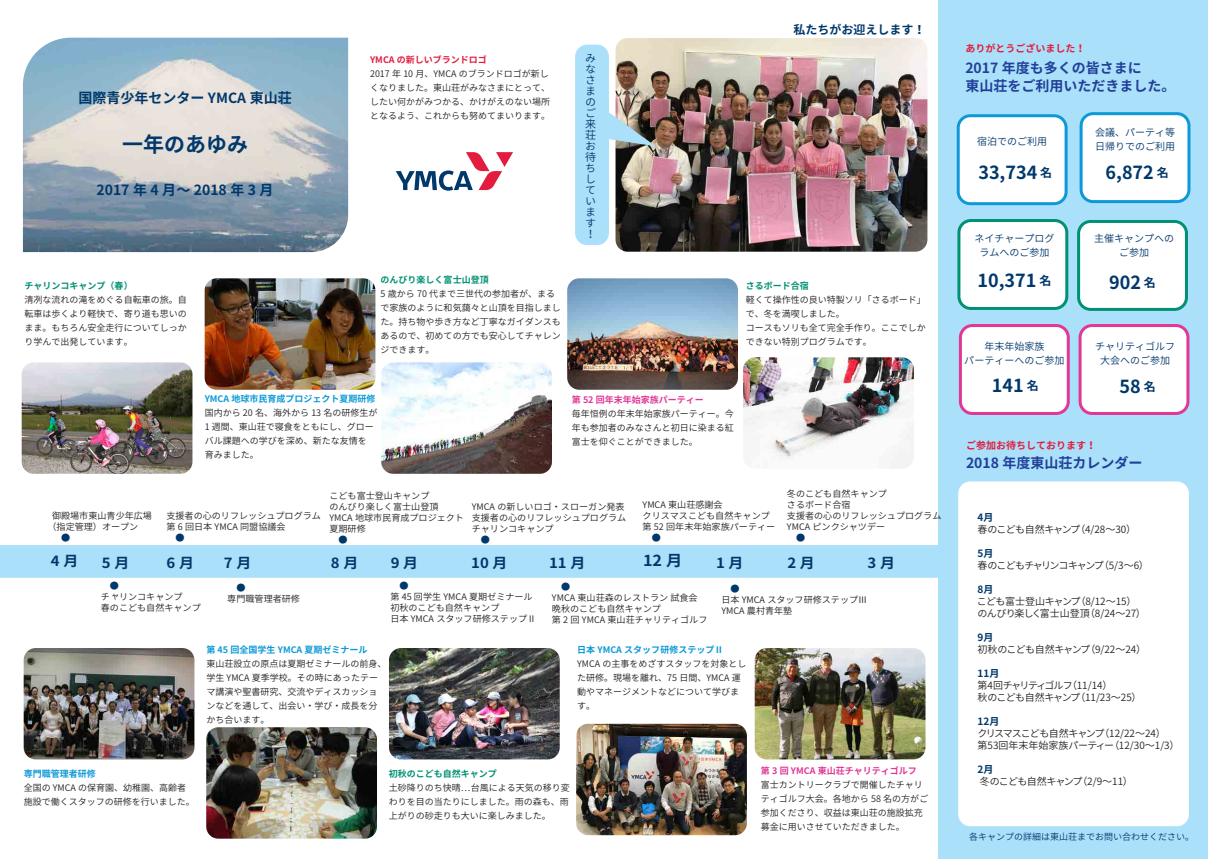
<style>
.page{position:relative;width:1208px;height:859px;background:#fff}
.page>*{position:absolute;margin:0;border:0;box-sizing:border-box;transform-origin:0 0}
.t1{font:700 21px "Source Han Sans JP";color:#01386b}
.t2{font:700 18px "Source Han Sans JP";color:#01386b}
.t3{font:700 15.2px "Source Han Sans JP";color:#01386b;scale:1.07 1}
.t4{font:700 14px/18px "Source Han Sans JP";color:#223f99}
.t5{font:700 14px "Source Han Sans JP";color:#01386b}
.t6{font:700 14px "Source Han Sans JP";color:#01386b;scale:1.07 1}
.t7{font:700 12px "Source Han Sans JP";color:#01386b}
.t8{font:11px/11px "Source Han Sans JP";color:#01386b}
.t9{font:10px/12px "Source Han Sans JP";letter-spacing:-.05em;color:#231f20}
.t10{font:10px/14px "Source Han Sans JP";color:#01386b;text-align:center}
.t11{font:700 10px "Source Han Sans JP";color:#e31c3f}
.t12{font:10px "Source Han Sans JP";letter-spacing:-.105em;color:#231f20}
.t13{font:700 10px "Source Han Sans JP";color:#01386b}
.t14{font:9px/14px "Source Han Sans JP";color:#231f20}
.t15{font:700 9px "Source Han Sans JP";color:#0d99d8}
.t16{font:700 9px "Source Han Sans JP";color:#009173}
.t17{font:9px "Source Han Sans JP";color:#01386b}
.t18{font:700 9px "Source Han Sans JP";color:#e23796}
.t19{font:700 9px "Source Han Sans JP";color:#e31c3f}
.s1{font-size:12px}
</style>
<div class="page">
<div style="left:938px;top:0;width:270px;height:859px;background:#aae0f9"></div>
<div style="left:1081px;top:114px;width:108px;height:88px;background:#fff;border-radius:12px"></div>
<div style="left:1079px;top:112px;width:111px;height:91px;border:3px solid #0d99d8;border-radius:12px"></div>
<div style="left:958px;top:116px;width:108px;height:88px;background:#fff;border-radius:12px"></div>
<div style="left:956px;top:114px;width:111px;height:91px;border:3px solid #0d99d8;border-radius:12px"></div>
<div style="left:959px;top:221px;width:107px;height:87px;background:#fff;border-radius:12px"></div>
<div style="left:957px;top:219px;width:111px;height:91px;border:3px solid #009173;border-radius:12px"></div>
<div style="left:1078px;top:221px;width:108px;height:88px;background:#fff;border-radius:12px"></div>
<div style="left:1077px;top:220px;width:111px;height:91px;border:3px solid #009173;border-radius:12px"></div>
<div style="left:960px;top:326px;width:108px;height:87px;background:#fff;border-radius:12px"></div>
<div style="left:959px;top:324px;width:110px;height:91px;border:3px solid #e23796;border-radius:12px"></div>
<div style="left:1080px;top:326px;width:108px;height:87px;background:#fff;border-radius:12px"></div>
<div style="left:1078px;top:324px;width:111px;height:91px;border:3px solid #e23796;border-radius:12px"></div>
<div style="left:958px;top:481px;width:231px;height:345px;background:#fff;border-radius:12px"></div>
<img style="left:23px;top:38px;width:325px;height:214px">
<div style="left:0;top:545px;width:938px;height:33px;background:#aae0f9"></div>
<img style="left:22px;top:362px;width:170px;height:112px">
<img style="left:617px;top:38px;width:310px;height:214px">
<img style="left:389px;top:648px;width:171px;height:111px">
<img style="left:576px;top:724px;width:171px;height:111px">
<img style="left:567px;top:278px;width:171px;height:112px">
<img style="left:743px;top:357px;width:171px;height:111px">
<img style="left:205px;top:278px;width:170px;height:112px">
<img style="left:381px;top:362px;width:171px;height:112px">
<img style="left:754px;top:648px;width:171px;height:111px">
<img style="left:24px;top:648px;width:170px;height:111px">
<img style="left:206px;top:727px;width:171px;height:112px">
<img style="left:575px;top:45px;width:81px;height:200px">
<svg style="left:396px;top:152px;width:117px;height:39px"></svg>
<h3 class="t5" style="left:78px;top:90px;width:215px">国際青少年センター YMCA 東山荘</h3>
<h1 class="t1" style="left:122px;top:133px;width:128px">一年のあゆみ</h1>
<h3 class="t5" style="left:97px;top:182px;width:178px">2017 年 4 月～ 2018 年 3 月</h3>
<p class="t16" style="left:25px;top:281px;width:109px">チャリンコキャンプ（春）</p>
<p class="t14" style="left:25px;top:293px;width:163px;text-align:justify">清冽な流れの滝をめぐる自転車の旅。自転車は歩くより軽快で、寄り道も思いのまま。もちろん安全走行についてしっかり学んで出発しています。</p>
<p class="t19" style="left:370px;top:55px;width:118px">YMCA の新しいブランドロゴ</p>
<p class="t14" style="left:370px;top:67px;width:182px">2017 年 10 月、YMCA のブランドロゴが新しくなりました。東山荘がみなさまにとって、したい何かがみつかる、かけがえのない場所となるよう、これからも努めてまいります。</p>
<p class="t16" style="left:381px;top:274px;width:109px">のんびり楽しく富士山登頂</p>
<p class="t14" style="left:381px;top:286px;width:181px">5 歳から 70 代まで三世代の参加者が、まるで家族のように和気藹々と山頂を目指しました。持ち物や歩き方など丁寧なガイダンスもあるので、初めての方でも安心してチャレンジできます。</p>
<p class="t8" style="left:585px;top:53px;width:12px">みなさまのご来荘お待ちしています！</p>
<h3 class="t7" style="left:793px;top:22px;width:133px">私たちがお迎えします！</h3>
<p class="t16" style="left:746px;top:281px;width:64px">さるボード合宿</p>
<p class="t14" style="left:746px;top:293px;width:181px">軽くて操作性の良い特製ソリ「さるボード」で、冬を満喫しました。<br>コースもソリも全て完全手作り。ここでしかできない特別プログラムです。</p>
<p class="t15" style="left:205px;top:394px;width:172px">YMCA 地球市民育成プロジェクト夏期研修</p>
<p class="t14" style="left:205px;top:406px;width:174px">国内から 20 名、海外から 13 名の研修生が<br>1 週間、東山荘で寝食をともにし、グローバル課題への学びを深め、新たな友情を育みました。</p>
<p class="t18" style="left:572px;top:395px;width:134px">第 52 回年末年始家族パーティー</p>
<p class="t14" style="left:572px;top:407px;width:163px;text-align:justify">毎年恒例の年末年始家族パーティー。今年も参加者のみなさんと初日に染まる紅富士を仰ぐことができました。</p>
<p class="t14" style="left:166px;top:510px;width:156px;line-height:11px">支援者の心のリフレッシュプログラム第 6 回日本 YMCA 同盟協議会</p>
<p class="t17" style="left:175px;top:532px;width:11px">●</p>
<h3 class="t6" style="left:224px;top:555px;width:27px">7月</h3>
<p class="t17" style="left:236px;top:582px;width:11px">●</p>
<p class="t14" style="left:227px;top:591px;width:74px">専門職管理者研修</p>
<p class="t14" style="left:47px;top:510px;width:106px;line-height:11px;text-indent:5px">御殿場市東山青少年広場（指定管理）オープン</p>
<p class="t17" style="left:61px;top:532px;width:11px">●</p>
<h3 class="t6" style="left:51px;top:553px;width:27px">4月</h3>
<h3 class="t6" style="left:102px;top:555px;width:27px">5 月</h3>
<p class="t17" style="left:110px;top:581px;width:11px">●</p>
<p class="t14" style="left:101px;top:592px;width:101px;line-height:11px">チャリンコキャンプ<br>春のこども自然キャンプ</p>
<h3 class="t6" style="left:166px;top:555px;width:27px">6月</h3>
<p class="t14" style="left:787px;top:488px;width:156px;line-height:11px">冬のこども自然キャンプ<br>さるボード合宿<br>支援者の心のリフレッシュプログラム<br>YMCA ピンクシャツデー</p>
<p class="t17" style="left:787px;top:532px;width:20px">　●</p>
<h3 class="t6" style="left:867px;top:555px;width:27px">3 月</h3>
<p class="t14" style="left:329px;top:490px;width:136px;line-height:11px">こども富士登山キャンプ<br>のんびり楽しく富士山登頂<br>YMCA 地球市民育成プロジェクト夏期研修</p>
<p class="t17" style="left:329px;top:534px;width:20px">　●</p>
<h3 class="t6" style="left:391px;top:555px;width:27px">9月</h3>
<p class="t17" style="left:390px;top:581px;width:20px">　●</p>
<p class="t14" style="left:390px;top:591px;width:147px;line-height:11px">第 45 回学生 YMCA 夏期ゼミナール初秋のこども自然キャンプ<br>日本 YMCA スタッフ研修ステップⅡ</p>
<p class="t14" style="left:642px;top:500px;width:134px;line-height:11px">YMCA 東山荘感謝会<br>クリスマスこども自然キャンプ第 52 回年末年始家族パーティー</p>
<p class="t17" style="left:642px;top:533px;width:20px">　●</p>
<h3 class="t6" style="left:716px;top:555px;width:27px">1 月</h3>
<p class="t17" style="left:721px;top:583px;width:20px">　●</p>
<p class="t14" style="left:721px;top:594px;width:147px;line-height:11px">日本 YMCA スタッフ研修ステップⅢ<br>YMCA 農村青年塾</p>
<p class="t14" style="left:472px;top:501px;width:156px;line-height:11px">YMCA の新しいロゴ・スローガン発表支援者の心のリフレッシュプログラムチャリンコキャンプ</p>
<p class="t17" style="left:481px;top:534px;width:11px">●</p>
<h3 class="t6" style="left:549px;top:555px;width:35px">11 月</h3>
<p class="t17" style="left:561px;top:581px;width:11px">●</p>
<p class="t14" style="left:552px;top:592px;width:157px;line-height:11px">YMCA 東山荘森のレストラン 試食会晩秋のこども自然キャンプ<br>第 2 回 YMCA 東山荘チャリティゴルフ</p>
<h3 class="t3" style="left:643px;top:552px;width:38px">12 月</h3>
<h3 class="t6" style="left:331px;top:555px;width:27px">8月</h3>
<h3 class="t6" style="left:471px;top:555px;width:35px">10 月</h3>
<h3 class="t6" style="left:787px;top:555px;width:27px">2 月</h3>
<p class="t15" style="left:24px;top:769px;width:73px">専門職管理者研修</p>
<p class="t14" style="left:24px;top:781px;width:173px">全国の YMCA の保育園、幼稚園、高齢者施設で働くスタッフの研修を行いました。</p>
<p class="t15" style="left:206px;top:644px;width:163px">第 45 回全国学生 YMCA 夏期ゼミナール</p>
<p class="t14" style="left:206px;top:657px;width:181px">東山荘設立の原点は夏期ゼミナールの前身、学生 YMCA 夏季学校。その時にあったテーマ講演や聖書研究、交流やディスカッションなどを通して、出会い・学び・成長を分かち合います。</p>
<p class="t15" style="left:577px;top:644px;width:148px">日本 YMCA スタッフ研修ステップⅡ</p>
<p class="t14" style="left:577px;top:657px;width:171px">YMCA の主事をめざすスタッフを対象とした研修。現場を離れ、75 日間、YMCA 運動やマネージメントなどについて学びます。</p>
<p class="t16" style="left:389px;top:768px;width:109px">初秋のこども自然キャンプ</p>
<p class="t14" style="left:389px;top:780px;width:183px;text-align:justify">土砂降りのち快晴…台風による天気の移り変わりを目の当たりにしました。雨の森も、雨上がりの砂走りも大いに楽しみました。</p>
<p class="t18" style="left:761px;top:766px;width:157px">第 3 回 YMCA 東山荘チャリティゴルフ</p>
<p class="t14" style="left:761px;top:778px;width:169px">富士カントリークラブで開催したチャリティゴルフ大会。各地から 58 名の方がご参加くださり、収益は東山荘の施設拡充募金に用いさせていただきました。</p>
<p class="t11" style="left:965px;top:43px;width:121px">ありがとうございました！</p>
<h3 class="t4" style="left:965px;top:59px;width:211px">2017 年度も多くの皆さまに<br>東山荘をご利用いただきました。</h3>
<p class="t10" style="left:977px;top:134px;width:71px">宿泊でのご利用</p>
<h2 class="t2" style="left:978px;top:162px;width:75px">33,734 <span class="s1">名</span></h2>
<p class="t10" style="left:1095px;top:126px;width:81px;text-align:left">会議、パーティ等日帰りでのご利用</p>
<h2 class="t2" style="left:1105px;top:162px;width:65px">6,872 <span class="s1">名</span></h2>
<p class="t10" style="left:974px;top:232px;width:81px">ネイチャープログラムへのご参加</p>
<p class="t10" style="left:1094px;top:232px;width:81px">主催キャンプへのご参加</p>
<h2 class="t2" style="left:977px;top:270px;width:75px">10,371 <span class="s1">名</span></h2>
<h2 class="t2" style="left:1109px;top:272px;width:48px">902 <span class="s1">名</span></h2>
<p class="t10" style="left:964px;top:340px;width:101px">年末年始家族<br>パーティーへのご参加</p>
<p class="t10" style="left:1095px;top:340px;width:81px">チャリティゴルフ大会へのご参加</p>
<h2 class="t2" style="left:992px;top:375px;width:48px">141 <span class="s1">名</span></h2>
<h2 class="t2" style="left:1119px;top:376px;width:38px">58 <span class="s1">名</span></h2>
<p class="t11" style="left:966px;top:440px;width:131px">ご参加お待ちしております！</p>
<h3 class="t4" style="left:966px;top:455px;width:178px">2018 年度東山荘カレンダー</h3>
<p class="t13" style="left:977px;top:512px;width:17px">4月</p>
<p class="t9" style="left:977px;top:524px;width:160px">春のこども自然キャンプ（4/28～30）</p>
<p class="t13" style="left:977px;top:548px;width:17px">5月</p>
<p class="t12" style="left:977px;top:560px;width:173px">春のこどもチャリンコキャンプ（5/3～6）</p>
<p class="t13" style="left:977px;top:584px;width:17px">8月</p>
<p class="t9" style="left:977px;top:596px;width:170px">こども富士登山キャンプ（8/12～15）のんびり楽しく富士山登頂（8/24～27）</p>
<p class="t13" style="left:977px;top:632px;width:17px">9月</p>
<p class="t9" style="left:977px;top:644px;width:170px">初秋のこども自然キャンプ（9/22～24）</p>
<p class="t13" style="left:977px;top:668px;width:23px">11月</p>
<p class="t9" style="left:977px;top:680px;width:165px">第4回チャリティゴルフ（11/14）<br>秋のこども自然キャンプ（11/23～25）</p>
<p class="t13" style="left:977px;top:716px;width:23px">12月</p>
<p class="t9" style="left:977px;top:728px;width:204px">クリスマスこども自然キャンプ（12/22～24）第53回年末年始家族パーティー（12/30～1/3）</p>
<p class="t13" style="left:977px;top:764px;width:17px">2月</p>
<p class="t9" style="left:980px;top:776px;width:154px">冬のこども自然キャンプ（2/9～11）</p>
<p class="t17" style="left:969px;top:832px;width:226px">各キャンプの詳細は東山荘までお問い合わせください。</p>
</div>
